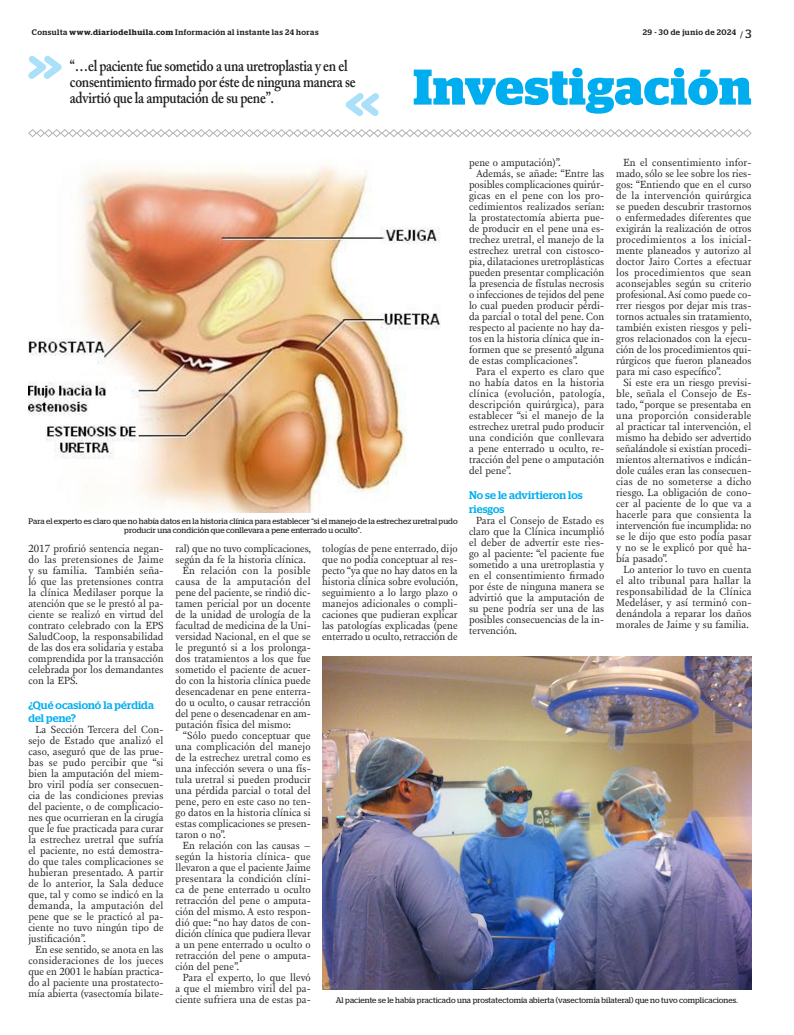
<style>
.page{position:relative;width:794px;height:1035px;background:#fff}
.page>*{position:absolute;margin:0;border:0;box-sizing:border-box;transform-origin:0 0}
.t1{font:700 50px "Stag";letter-spacing:.01em;color:#00aeef}
.DESTACADO_ARRIBA{font:600 15.9px/16px "Adobe Caslon Pro";letter-spacing:-.02em;color:#231f20;scale:.85 1}
.INTERTITULO_FDS{font:500 11px/13.7px "Stag";letter-spacing:.005em;color:#00aeef}
.TEXTO{font:10.6px/11px "New Fournier BP";letter-spacing:.01em;color:#231f20;text-align:justify}
.t2{font:9px "Stag";color:#231f20}
.PIE_DE_FOTO{font:8px/9px "Stag";letter-spacing:.005em;color:#231f20;text-align:center}
.t3{font:500 8px "Stag";letter-spacing:.06em;color:#231f20}
.s1{font-weight:600}
.s2{font-size:12px}
</style>
<div class="page">
<svg style="left:28px;top:129px;width:724px;height:8px"></svg>
<svg style="left:28px;top:55px;width:34px;height:24px"></svg>
<svg style="left:346px;top:93px;width:33px;height:23px"></svg>
<img style="left:28px;top:166px;width:412px;height:347px">
<img style="left:322px;top:656px;width:429px;height:333px">
<p class="t3" style="left:32px;top:27px;width:288px">Consulta <span class="s1">www.diariodelhuila.com</span> Información al instante las 24 horas</p>
<p class="DESTACADO_ARRIBA" style="left:70px;top:58px;width:338px">“…el paciente fue sometido a una uretroplastia y en el consentimiento firmado por éste de ninguna manera se advirtió que la amputación de su pene”.</p>
<p class="t3" style="left:643px;top:27px;width:95px">29 - 30 de junio de 2024</p>
<p class="t2" style="left:740px;top:30px;width:13px">/<span class="s2">3</span></p>
<p class="t1" style="left:413px;top:58px;width:340px">Investigación</p>
<p class="TEXTO" style="left:616px;top:157px;width:137px;text-indent:7px">En el consentimiento infor&shy;mado, sólo se lee sobre los ries&shy;gos: “Entiendo que en el curso de la intervención quirúrgica se pueden descubrir trastornos o enfermedades diferentes que exigirán la realización de otros procedimientos a los inicial&shy;mente planeados y autorizo al doctor Jairo Cortes a efectuar los procedimientos que sean aconsejables según su criterio profesional. Así como puede co&shy;rrer riesgos por dejar mis tras&shy;tornos actuales sin tratamiento, también existen riesgos y peli&shy;gros relacionados con la ejecu&shy;ción de los procedimientos qui&shy;rúrgicos que fueron planeados para mi caso específico”.</p>
<p class="TEXTO" style="left:616px;top:377px;width:137px;text-indent:7px">Si este era un riesgo previsi&shy;ble, señala el Consejo de Es&shy;tado, “porque se presentaba en una proporción considerable al practicar tal intervención, el mismo ha debido ser advertido señalándole si existían procedi&shy;mientos alternativos e indicán&shy;dole cuáles eran las consecuen&shy;cias de no someterse a dicho riesgo. La obligación de cono&shy;cer al paciente de lo que va a hacerle para que consienta la intervención fue incumplida: no se le dijo que esto podía pasar y no se le explicó por qué ha&shy;bía pasado”.</p>
<p class="TEXTO" style="left:616px;top:564px;width:137px;text-indent:7px">Lo anterior lo tuvo en cuenta el alto tribunal para hallar la responsabilidad de la Clínica Medeláser, y así terminó con&shy;denándola a reparar los daños morales de Jaime y su familia.</p>
<p class="TEXTO" style="left:469px;top:157px;width:93px">pene o amputación)”.</p>
<p class="TEXTO" style="left:469px;top:168px;width:137px;text-indent:7px">Además, se añade: “Entre las posibles complicaciones quirúr&shy;gicas en el pene con los pro&shy;cedimientos realizados serían: la prostatectomía abierta pue&shy;de producir en el pene una es&shy;trechez uretral, el manejo de la estrechez uretral con cistosco&shy;pia, dilataciones uretroplásticas pueden presentar complicación la presencia de fístulas necrosis o infecciones de tejidos del pene lo cual pueden producir pérdi&shy;da parcial o total del pene. Con respecto al paciente no hay da&shy;tos en la historia clínica que in&shy;formen que se presentó alguna de estas complicaciones”.</p>
<p class="TEXTO" style="left:469px;top:366px;width:137px;text-indent:7px">Para el experto es claro que no había datos en la historia clínica (evolución, patología, descripción quirúrgica), para establecer “si el manejo de la estrechez uretral pudo producir una condición que conllevara a pene enterrado u oculto, re&shy;tracción del pene o amputación del pene”.</p>
<p class="INTERTITULO_FDS" style="left:469px;top:488px;width:115px">No se le advirtieron los riesgos</p>
<p class="TEXTO" style="left:469px;top:514px;width:137px;text-indent:7px">Para el Consejo de Estado es claro que la Clínica incumplió el deber de advertir este ries&shy;go al paciente: “el paciente fue sometido a una uretroplastia y en el consentimiento firmado por éste de ninguna manera se advirtió que la amputación de su pene podría ser una de las posibles consecuencias de la in&shy;tervención.</p>
<p class="PIE_DE_FOTO" style="left:28px;top:516px;width:431px">Para el experto es claro que no había datos en la historia clínica para establecer “si el manejo de la estrechez uretral pudo producir una condición que conllevara a pene enterrado u oculto”.</p>
<p class="TEXTO" style="left:28px;top:543px;width:137px">2017 profirió sentencia negan&shy;do las pretensiones de Jaime y su familia. También seña&shy;ló que las pretensiones contra la clínica Medilaser porque la atención que se le prestó al pa&shy;ciente se realizó en virtud del contrato celebrado con la EPS SaludCoop, la responsabilidad de las dos era solidaria y estaba comprendida por la transacción celebrada por los demandantes con la EPS.</p>
<p class="INTERTITULO_FDS" style="left:28px;top:698px;width:127px">¿Qué ocasionó la pérdida del pene?</p>
<p class="TEXTO" style="left:28px;top:724px;width:137px;text-indent:7px">La Sección Tercera del Con&shy;sejo de Estado que analizó el caso, aseguró que de las prue&shy;bas se pudo percibir que “si bien la amputación del miem&shy;bro viril podía ser consecuen&shy;cia de las condiciones previas del paciente, o de complicacio&shy;nes que ocurrieran en la cirugía que le fue practicada para curar la estrechez uretral que sufría el paciente, no está demostra&shy;do que tales complicaciones se hubieran presentado. A partir de lo anterior, la Sala deduce que, tal y como se indicó en la demanda, la amputación del pene que se le practicó al pa&shy;ciente no tuvo ningún tipo de justificación”.</p>
<p class="TEXTO" style="left:28px;top:944px;width:137px;text-indent:7px">En ese sentido, se anota en las consideraciones de los jueces que en 2001 le habían practica&shy;do al paciente una prostatecto&shy;mía abierta (vasectomía bilate-</p>
<p class="TEXTO" style="left:322px;top:543px;width:138px">tologías de pene enterrado, dijo que no podía conceptuar al res&shy;pecto “ya que no hay datos en la historia clínica sobre evolución, seguimiento a lo largo plazo o manejos adicionales o compli&shy;caciones que pudieran explicar las patologías explicadas (pene enterrado u oculto, retracción de</p>
<p class="TEXTO" style="left:176px;top:543px;width:137px">ral) que no tuvo complicaciones, según da fe la historia clínica.</p>
<p class="TEXTO" style="left:176px;top:565px;width:137px;text-indent:7px">En relación con la posible causa de la amputación del pene del paciente, se rindió dic&shy;tamen pericial por un docente de la unidad de urología de la facultad de medicina de la Uni&shy;versidad Nacional, en el que se le preguntó si a los prolonga&shy;dos tratamientos a los que fue sometido el paciente de acuer&shy;do con la historia clínica puede desencadenar en pene enterra&shy;do u oculto, o causar retracción del pene o desencadenar en am&shy;putación física del mismo:</p>
<p class="TEXTO" style="left:176px;top:730px;width:137px;text-indent:7px">“Sólo puedo conceptuar que una complicación del manejo de la estrechez uretral como es una infección severa o una fís&shy;tula uretral si pueden producir una pérdida parcial o total del pene, pero en este caso no ten&shy;go datos en la historia clínica si estas complicaciones se presen&shy;taron o no”.</p>
<p class="TEXTO" style="left:176px;top:840px;width:137px;text-indent:7px">En relación con las causas – según la historia clínica- que llevaron a que el paciente Jaime presentara la condición clíni&shy;ca de pene enterrado u oculto retracción del pene o amputa&shy;ción del mismo. A esto respon&shy;dió que: “no hay datos de con&shy;dición clínica que pudiera llevar a un pene enterrado u oculto o retracción del pene o amputa&shy;ción del pene”.</p>
<p class="TEXTO" style="left:176px;top:972px;width:137px;text-indent:7px">Para el experto, lo que llevó a que el miembro viril del pa&shy;ciente sufriera una de estas pa-</p>
<p class="PIE_DE_FOTO" style="left:336px;top:995px;width:403px">Al paciente se le había practicado una prostatectomía abierta (vasectomía bilateral) que no tuvo complicaciones.</p>
</div>
